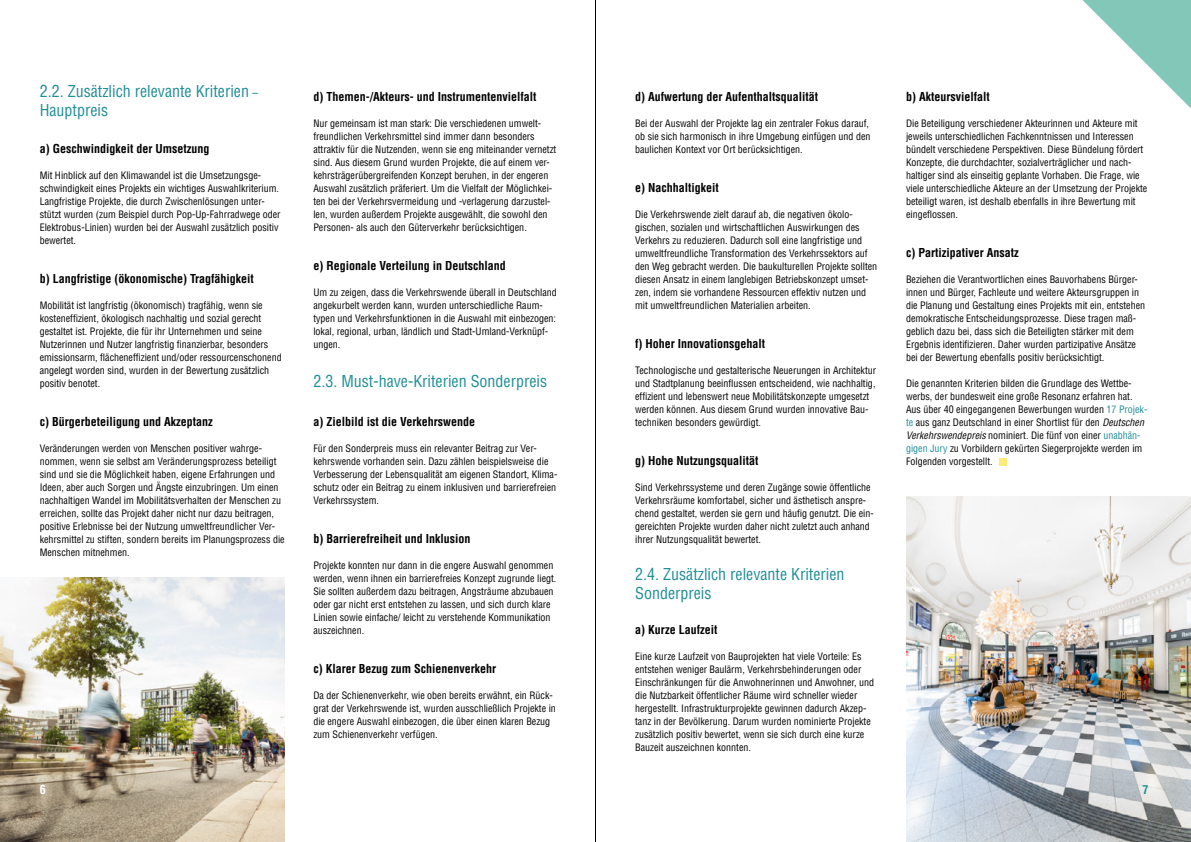
<style>
.page{position:relative;width:1191px;height:842px;background:#fff}
.page>*{position:absolute;margin:0;border:0;box-sizing:border-box;transform-origin:0 0}
.t1{font:condensed 16px/19.2px "Helvetica LT Pro";color:#1f8e97}
.t2{font:700 condensed 12px "Helvetica LT Pro";color:#000}
.t3{font:700 condensed 12px "Helvetica LT Pro";color:#fff}
.t4{font:700 condensed 12px "Helvetica LT Pro";color:#1f8e97}
.t5{font:condensed 10px/13px "Helvetica LT Pro";color:#000}
.s1{font-size:12px}
.s2{color:#1f8e97}
.s3{font-style:italic}
</style>
<div class="page">
<img style="left:0;top:578px;width:285px;height:264px">
<div style="left:999px;top:458px;width:8px;height:8px;background:#ffeb77"></div>
<img style="left:906px;top:497px;width:285px;height:345px">
<svg style="left:1082px;top:0;width:109px;height:108px"></svg>
<hr style="left:595px;top:0;width:1px;height:842px;background:#000">
<h1 class="t1" style="left:40px;top:81px;width:220px">2.2. Zusätzlich relevante Kriterien <span class="s1">–<br></span>Hauptpreis</h1>
<p class="t2" style="left:40px;top:141px;width:171px">a) Geschwindigkeit der Umsetzung</p>
<p class="t5" style="left:40px;top:169px;width:242px">Mit Hinblick auf den Klimawandel ist die Umsetzungsge&shy;schwindigkeit eines Projekts ein wichtiges Auswahlkriterium.<br>Langfristige Projekte, die durch Zwischenlösungen unter&shy;stützt wurden (zum Beispiel durch Pop-Up-Fahrradwege oder Elektrobus-Linien) wurden bei der Auswahl zusätzlich positiv bewertet.</p>
<p class="t2" style="left:40px;top:271px;width:216px">b) Langfristige (ökonomische) Tragfähigkeit</p>
<p class="t5" style="left:40px;top:299px;width:243px">Mobilität ist langfristig (ökonomisch) tragfähig, wenn sie kosteneffizient, ökologisch nachhaltig und sozial gerecht gestaltet ist. Projekte, die für ihr Unternehmen und seine Nutzerinnen und Nutzer langfristig finanzierbar, besonders emissionsarm, flächeneffizient und/oder ressourcenschonend angelegt worden sind, wurden in der Bewertung zusätzlich positiv benotet.</p>
<p class="t2" style="left:40px;top:414px;width:175px">c) Bürgerbeteiligung und Akzeptanz</p>
<p class="t5" style="left:40px;top:442px;width:246px">Veränderungen werden von Menschen positiver wahrge&shy;nommen, wenn sie selbst am Veränderungsprozess beteiligt sind und sie die Möglichkeit haben, eigene Erfahrungen und Ideen, aber auch Sorgen und Ängste einzubringen. Um einen nachhaltigen Wandel im Mobilitätsverhalten der Menschen zu erreichen, sollte das Projekt daher nicht nur dazu beitragen, positive Erlebnisse bei der Nutzung umweltfreundlicher Ver&shy;kehrsmittel zu stiften, sondern bereits im Planungsprozess die Menschen mitnehmen.</p>
<p class="t3" style="left:40px;top:781px;width:7px">6</p>
<p class="t2" style="left:313px;top:89px;width:224px">d) Themen-/Akteurs- und Instrumentenvielfalt</p>
<p class="t5" style="left:313px;top:117px;width:244px">Nur gemeinsam ist man stark: Die verschiedenen umwelt&shy;freundlichen Verkehrsmittel sind immer dann besonders attraktiv für die Nutzenden, wenn sie eng miteinander vernetzt sind. Aus diesem Grund wurden Projekte, die auf einem ver&shy;kehrsträgerübergreifenden Konzept beruhen, in der engeren Auswahl zusätzlich präferiert. Um die Vielfalt der Möglichkei&shy;ten bei der Verkehrsvermeidung und -verlagerung darzustel&shy;len, wurden außerdem Projekte ausgewählt, die sowohl den Personen- als auch den Güterverkehr berücksichtigen.</p>
<p class="t2" style="left:313px;top:258px;width:194px">e) Regionale Verteilung in Deutschland</p>
<p class="t5" style="left:313px;top:286px;width:245px">Um zu zeigen, dass die Verkehrswende überall in Deutschland angekurbelt werden kann, wurden unterschiedliche Raum&shy;typen und Verkehrsfunktionen in die Auswahl mit einbezogen: lokal, regional, urban, ländlich und Stadt-Umland-Verknüpf&shy;ungen.</p>
<h1 class="t1" style="left:313px;top:371px;width:235px">2.3. Must-have-Kriterien Sonderpreis</h1>
<p class="t2" style="left:313px;top:414px;width:163px">a) Zielbild ist die Verkehrswende</p>
<p class="t5" style="left:313px;top:442px;width:245px">Für den Sonderpreis muss ein relevanter Beitrag zur Ver&shy;kehrswende vorhanden sein. Dazu zählen beispielsweise die Verbesserung der Lebensqualität am eigenen Standort, Klima&shy;schutz oder ein Beitrag zu einem inklusiven und barrierefreien Verkehrssystem.</p>
<p class="t2" style="left:313px;top:531px;width:158px">b) Barrierefreiheit und Inklusion</p>
<p class="t5" style="left:313px;top:559px;width:244px">Projekte konnten nur dann in die engere Auswahl genommen werden, wenn ihnen ein barrierefreies Konzept zugrunde liegt.<br>Sie sollten außerdem dazu beitragen, Angsträume abzubauen oder gar nicht erst entstehen zu lassen, und sich durch klare Linien sowie einfache/ leicht zu verstehende Kommunikation auszeichnen.</p>
<p class="t2" style="left:313px;top:661px;width:184px">c) Klarer Bezug zum Schienenverkehr</p>
<p class="t5" style="left:313px;top:689px;width:244px">Da der Schienenverkehr, wie oben bereits erwähnt, ein Rück&shy;grat der Verkehrswende ist, wurden ausschließlich Projekte in die engere Auswahl einbezogen, die über einen klaren Bezug zum Schienenverkehr verfügen.</p>
<p class="t2" style="left:635px;top:89px;width:185px">d) Aufwertung der Aufenthaltsqualität</p>
<p class="t5" style="left:635px;top:117px;width:237px">Bei der Auswahl der Projekte lag ein zentraler Fokus darauf, ob sie sich harmonisch in ihre Umgebung einfügen und den baulichen Kontext vor Ort berücksichtigen.</p>
<p class="t2" style="left:635px;top:180px;width:85px">e) Nachhaltigkeit</p>
<p class="t5" style="left:635px;top:208px;width:243px">Die Verkehrswende zielt darauf ab, die negativen ökolo&shy;gischen, sozialen und wirtschaftlichen Auswirkungen des Verkehrs zu reduzieren. Dadurch soll eine langfristige und umweltfreundliche Transformation des Verkehrssektors auf den Weg gebracht werden. Die baukulturellen Projekte sollten diesen Ansatz in einem langlebigen Betriebskonzept umset&shy;zen, indem sie vorhandene Ressourcen effektiv nutzen und mit umweltfreundlichen Materialien arbeiten.</p>
<p class="t2" style="left:635px;top:336px;width:131px">f) Hoher Innovationsgehalt</p>
<p class="t5" style="left:635px;top:364px;width:242px">Technologische und gestalterische Neuerungen in Architektur und Stadtplanung beeinflussen entscheidend, wie nachhaltig, effizient und lebenswert neue Mobilitätskonzepte umgesetzt werden können. Aus diesem Grund wurden innovative Bau&shy;techniken besonders gewürdigt.</p>
<p class="t2" style="left:635px;top:453px;width:125px">g) Hohe Nutzungsqualität</p>
<p class="t5" style="left:635px;top:481px;width:240px">Sind Verkehrssysteme und deren Zugänge sowie öffentliche Verkehrsräume komfortabel, sicher und ästhetisch anspre&shy;chend gestaltet, werden sie gern und häufig genutzt. Die ein&shy;gereichten Projekte wurden daher nicht zuletzt auch anhand ihrer Nutzungsqualität bewertet.</p>
<h1 class="t1" style="left:635px;top:565px;width:211px">2.4. Zusätzlich relevante Kriterien<br>Sonderpreis</h1>
<p class="t2" style="left:635px;top:622px;width:84px">a) Kurze Laufzeit</p>
<p class="t5" style="left:635px;top:650px;width:240px">Eine kurze Laufzeit von Bauprojekten hat viele Vorteile: Es entstehen weniger Baulärm, Verkehrsbehinderungen oder Einschränkungen für die Anwohnerinnen und Anwohner, und die Nutzbarkeit öffentlicher Räume wird schneller wieder hergestellt. Infrastrukturprojekte gewinnen dadurch Akzep&shy;tanz in der Bevölkerung. Darum wurden nominierte Projekte zusätzlich positiv bewertet, wenn sie sich durch eine kurze Bauzeit auszeichnen konnten.</p>
<p class="t2" style="left:906px;top:89px;width:85px">b) Akteursvielfalt</p>
<p class="t5" style="left:906px;top:117px;width:243px">Die Beteiligung verschiedener Akteurinnen und Akteure mit jeweils unterschiedlichen Fachkenntnissen und Interessen bündelt verschiedene Perspektiven. Diese Bündelung fördert Konzepte, die durchdachter, sozialverträglicher und nach&shy;haltiger sind als einseitig geplante Vorhaben. Die Frage, wie viele unterschiedliche Akteure an der Umsetzung der Projekte beteiligt waren, ist deshalb ebenfalls in ihre Bewertung mit eingeflossen.</p>
<p class="t2" style="left:906px;top:245px;width:114px">c) Partizipativer Ansatz</p>
<p class="t5" style="left:906px;top:273px;width:241px">Beziehen die Verantwortlichen eines Bauvorhabens Bürger&shy;innen und Bürger, Fachleute und weitere Akteursgruppen in die Planung und Gestaltung eines Projekts mit ein, entstehen demokratische Entscheidungsprozesse. Diese tragen maß&shy;geblich dazu bei, dass sich die Beteiligten stärker mit dem Ergebnis identifizieren. Daher wurden partizipative Ansätze bei der Bewertung ebenfalls positiv berücksichtigt.</p>
<p class="t5" style="left:906px;top:377px;width:243px">Die genannten Kriterien bilden die Grundlage des Wettbe&shy;werbs, der bundesweit eine große Resonanz erfahren hat.<br>Aus über 40 eingegangenen Bewerbungen wurden <span class="s2">17 Projek&shy;te</span> aus ganz Deutschland in einer Shortlist für den <span class="s3">Deutschen Verkehrswendepreis</span> nominiert. Die fünf von einer <span class="s2">unabhän&shy;gigen Jury</span> zu Vorbildern gekürten Siegerprojekte werden im Folgenden vorgestellt.</p>
<p class="t4" style="left:1142px;top:781px;width:7px">7</p>
</div>
